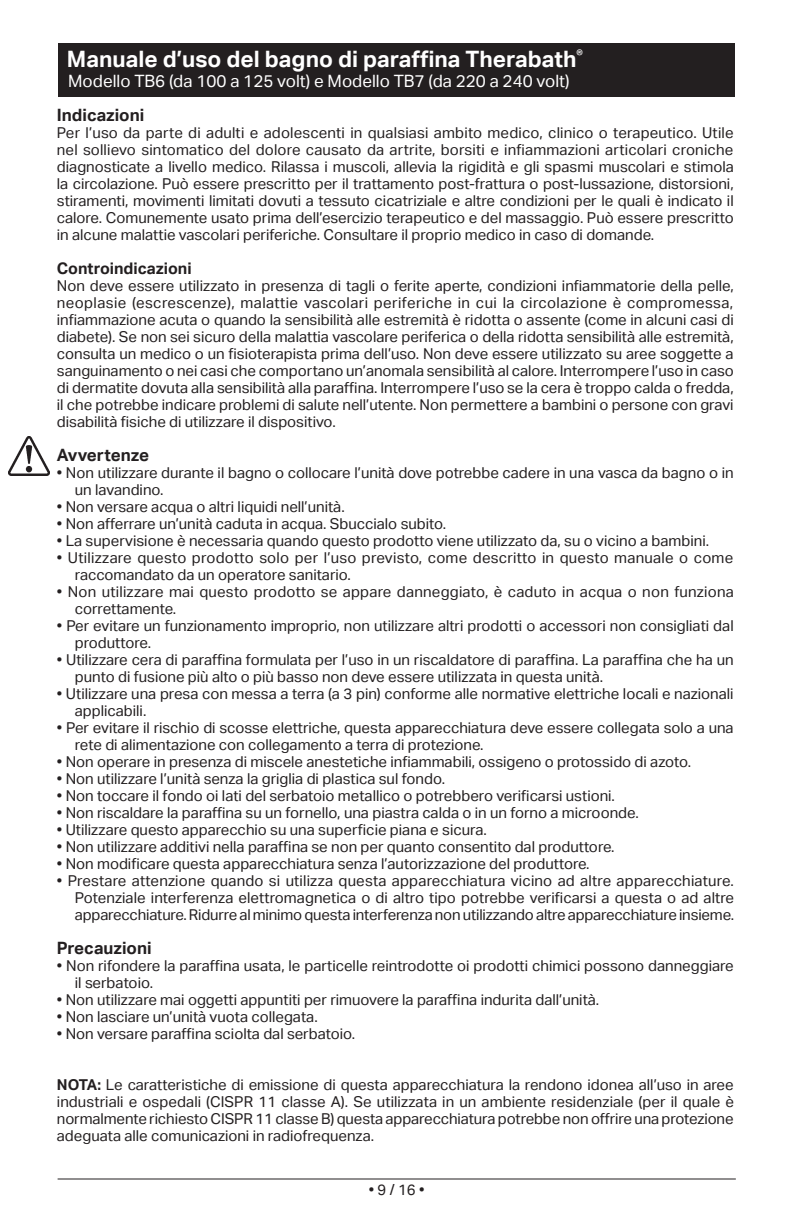
<style>
.page{position:relative;width:792px;height:1224px;background:#fff}
.page>*{position:absolute;margin:0;border:0;box-sizing:border-box;transform-origin:0 0}
.t1{font:700 22.6px "Aktiv Grotesk";color:#fff}
.t2{font:17px "Aktiv Grotesk";color:#fff}
.t3{font:700 17px "Aktiv Grotesk";color:#231f20}
.t4{font:700 16px "Aktiv Grotesk";color:#231f20}
.t5{font:15px/17px "Aktiv Grotesk";color:#231f20}
.s1{font-weight:700}
</style>
<div class="page">
<hr style="left:58px;top:1178px;width:678px;height:1px;background:#231f20">
<div style="left:58px;top:43px;width:676px;height:54px;background:#231f20"></div>
<img style="left:9px;top:437px;width:41px;height:38px">
<h1 class="t1" style="left:67px;top:46px;width:517px">Manuale d’uso del bagno di para昀케na Therabath<sup>®</sup></h1>
<p class="t2" style="left:68px;top:71px;width:503px">Modello TB6 (da 100 a 125 volt) e Modello TB7 (da 220 a 240 volt)</p>
<p class="t3" style="left:57px;top:105px;width:89px">Indicazioni</p>
<p class="t5" style="left:57px;top:124px;width:678px;text-align:justify">Per l’uso da parte di adulti e adolescenti in qualsiasi ambito medico, clinico o terapeutico. Utile nel sollievo sintomatico del dolore causato da artrite, borsiti e in昀椀ammazioni articolari croniche diagnosticate a livello medico. Rilassa i muscoli, allevia la rigidità e gli spasmi muscolari e stimola la circolazione. Può essere prescritto per il trattamento post-frattura o post-lussazione, distorsioni, stiramenti, movimenti limitati dovuti a tessuto cicatriziale e altre condizioni per le quali è indicato il calore. Comunemente usato prima dell’esercizio terapeutico e del massaggio. Può essere prescritto in alcune malattie vascolari periferiche. Consultare il proprio medico in caso di domande.</p>
<p class="t4" style="left:57px;top:259px;width:136px">Controindicazioni</p>
<p class="t5" style="left:57px;top:277px;width:678px;text-align:justify">Non deve essere utilizzato in presenza di tagli o ferite aperte, condizioni in昀椀ammatorie della pelle, neoplasie (escrescenze), malattie vascolari periferiche in cui la circolazione è compromessa, in昀椀ammazione acuta o quando la sensibilità alle estremità è ridotta o assente (come in alcuni casi di diabete). Se non sei sicuro della malattia vascolare periferica o della ridotta sensibilità alle estremità, consulta un medico o un 昀椀sioterapista prima dell’uso. Non deve essere utilizzato su aree soggette a sanguinamento o nei casi che comportano un’anomala sensibilità al calore. Interrompere l’uso in caso di dermatite dovuta alla sensibilità alla para昀케na. Interrompere l’uso se la cera è troppo calda o fredda, il che potrebbe indicare problemi di salute nell’utente. Non permettere a bambini o persone con gravi disabilità 昀椀siche di utilizzare il dispositivo.</p>
<p class="t3" style="left:57px;top:445px;width:94px">Avvertenze</p>
<p class="t5" style="left:75px;top:464px;width:660px;text-indent:-18px">• Non utilizzare durante il bagno o collocare l’unità dove potrebbe cadere in una vasca da bagno o in un lavandino.</p>
<p class="t5" style="left:57px;top:498px;width:289px">• Non versare acqua o altri liquidi nell’unità.</p>
<p class="t5" style="left:57px;top:515px;width:391px">• Non a昀昀errare un’unità caduta in acqua. Sbuccialo subito.</p>
<p class="t5" style="left:57px;top:532px;width:654px">• La supervisione è necessaria quando questo prodotto viene utilizzato da, su o vicino a bambini.</p>
<p class="t5" style="left:75px;top:549px;width:660px;text-indent:-18px">• Utilizzare questo prodotto solo per l’uso previsto, come descritto in questo manuale o come raccomandato da un operatore sanitario.</p>
<p class="t5" style="left:75px;top:583px;width:661px;text-indent:-18px">• Non utilizzare mai questo prodotto se appare danneggiato, è caduto in acqua o non funziona correttamente.</p>
<p class="t5" style="left:75px;top:617px;width:660px;text-indent:-18px">• Per evitare un funzionamento improprio, non utilizzare altri prodotti o accessori non consigliati dal produttore.</p>
<p class="t5" style="left:75px;top:651px;width:660px;text-indent:-18px">• Utilizzare cera di para昀케na formulata per l’uso in un riscaldatore di para昀케na. La para昀케na che ha un punto di fusione più alto o più basso non deve essere utilizzata in questa unità.</p>
<p class="t5" style="left:75px;top:685px;width:660px;text-indent:-18px">• Utilizzare una presa con messa a terra (a 3 pin) conforme alle normative elettriche locali e nazionali applicabili.</p>
<p class="t5" style="left:75px;top:719px;width:660px;text-indent:-18px">• Per evitare il rischio di scosse elettriche, questa apparecchiatura deve essere collegata solo a una rete di alimentazione con collegamento a terra di protezione.</p>
<p class="t5" style="left:57px;top:753px;width:636px">• Non operare in presenza di miscele anestetiche in昀椀ammabili, ossigeno o protossido di azoto.</p>
<p class="t5" style="left:57px;top:770px;width:390px">• Non utilizzare l’unità senza la griglia di plastica sul fondo.</p>
<p class="t5" style="left:57px;top:787px;width:560px">• Non toccare il fondo oi lati del serbatoio metallico o potrebbero veri昀椀carsi ustioni.</p>
<p class="t5" style="left:57px;top:804px;width:583px">• Non riscaldare la para昀케na su un fornello, una piastra calda o in un forno a microonde.</p>
<p class="t5" style="left:57px;top:821px;width:431px">• Utilizzare questo apparecchio su una super昀椀cie piana e sicura.</p>
<p class="t5" style="left:57px;top:838px;width:559px">• Non utilizzare additivi nella para昀케na se non per quanto consentito dal produttore.</p>
<p class="t5" style="left:57px;top:855px;width:534px">• Non modi昀椀care questa apparecchiatura senza l’autorizzazione del produttore.</p>
<p class="t5" style="left:75px;top:872px;width:661px;text-align:justify;text-indent:-18px">• Prestare attenzione quando si utilizza questa apparecchiatura vicino ad altre apparecchiature.<br>Potenziale interferenza elettromagnetica o di altro tipo potrebbe veri昀椀carsi a questa o ad altre apparecchiature. Ridurre al minimo questa interferenza non utilizzando altre apparecchiature insieme.</p>
<p class="t3" style="left:57px;top:938px;width:96px">Precauzioni</p>
<p class="t5" style="left:75px;top:957px;width:660px;text-indent:-18px">• Non rifondere la para昀케na usata, le particelle reintrodotte oi prodotti chimici possono danneggiare il serbatoio.</p>
<p class="t5" style="left:57px;top:991px;width:544px">• Non utilizzare mai oggetti appuntiti per rimuovere la para昀케na indurita dall’unità.</p>
<p class="t5" style="left:57px;top:1008px;width:262px">• Non lasciare un’unità vuota collegata.</p>
<p class="t5" style="left:57px;top:1025px;width:300px">• Non versare para昀케na sciolta dal serbatoio.</p>
<p class="t5" style="left:57px;top:1076px;width:679px;text-align:justify"><span class="s1">NOTA:</span> Le caratteristiche di emissione di questa apparecchiatura la rendono idonea all’uso in aree industriali e ospedali (CISPR 11 classe A). Se utilizzata in un ambiente residenziale (per il quale è normalmente richiesto CISPR 11 classe B) questa apparecchiatura potrebbe non o昀昀rire una protezione adeguata alle comunicazioni in radiofrequenza.</p>
<p class="t5" style="left:369px;top:1181px;width:57px">• 9 / 16 •</p>
</div>
